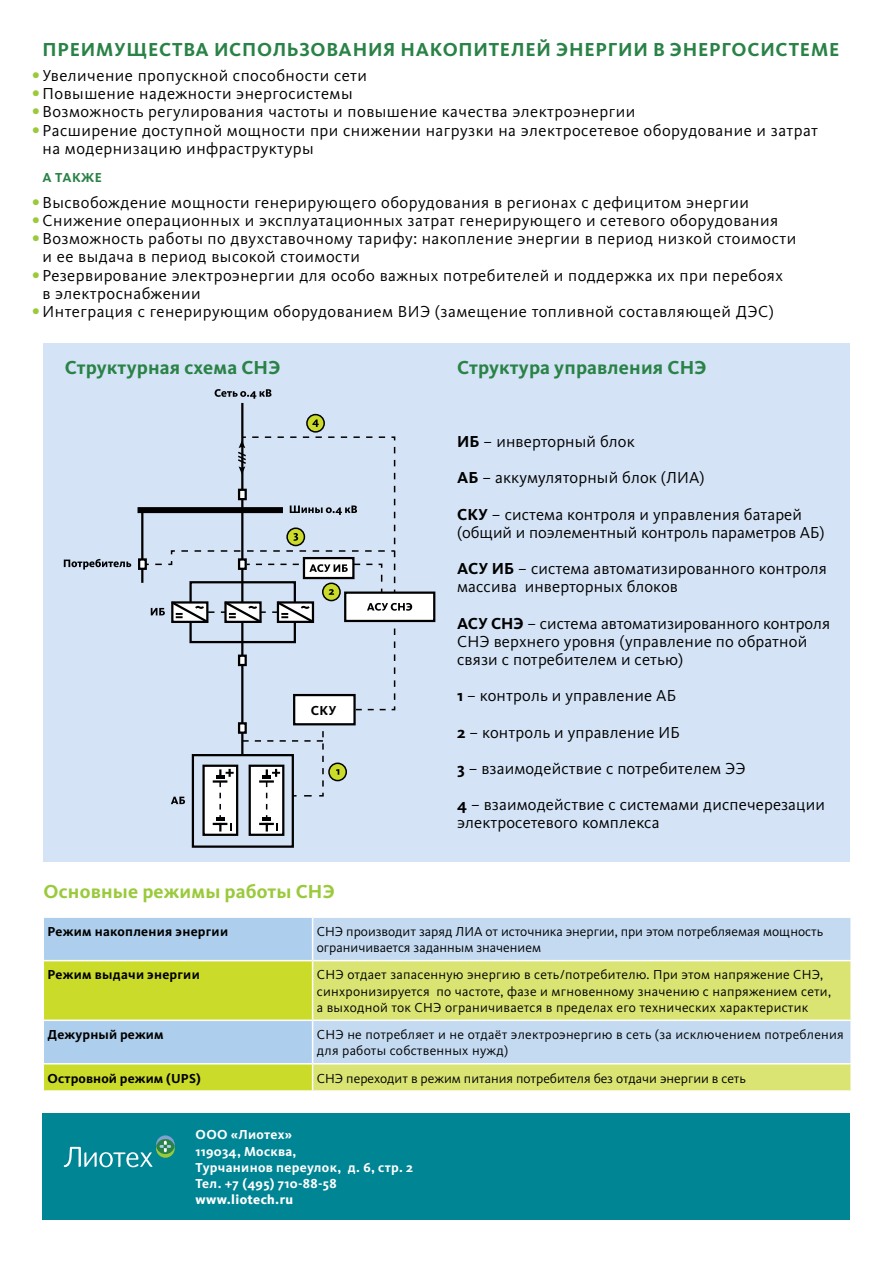
<style>
.page{position:relative;width:893px;height:1263px;background:#fff}
.page>*{position:absolute;margin:0;border:0;box-sizing:border-box;transform-origin:0 0}
.t1{font:700 19.5px "Kievit Pro";letter-spacing:.01em;color:#298246}
.t2{font:700 19.5px "Kievit Pro";letter-spacing:.01em;color:#9aca3c}
.t3{font:16.5px/18.1px "Kievit Pro";letter-spacing:.03em;color:#000}
.t4{font:16.5px/36.3px "Kievit Pro";letter-spacing:.01em;color:#000}
.t5{font:16.5px "Kievit Pro";color:#000}
.t6{font:13.5px/16.2px "Kievit Pro";letter-spacing:.02em;color:#000}
.t7{font:13.5px/16.2px "Kievit Pro";color:#000}
.t8{font:700 13.5px "Kievit Pro";letter-spacing:.02em;color:#000}
.t9{font:700 13.5px/16.2px "Kievit Pro";letter-spacing:.025em;color:#fff}
.t10{font:800 13.5px "Kievit Pro";letter-spacing:.025em;color:#fff}
.t11{font:700 13.5px "Kievit Pro";color:#298246}
.s1{font-family:"Helvetica Neue";color:#9aca3c}
.s2{font-weight:700}
</style>
<div class="page">
<div style="left:43px;top:343px;width:807px;height:519px;background:#d4e3f5"></div>
<div style="left:43px;top:917px;width:270px;height:44px;background:#adceec"></div>
<div style="left:313px;top:918px;width:537px;height:42px;background:#c4daf1"></div>
<svg style="left:313px;top:961px;width:537px;height:129px;background:#d2e09d"></svg>
<hr style="left:312px;top:918px;width:1px;height:42px;background:#fff">
<hr style="left:43px;top:960px;width:270px;height:1px;background:#fff">
<hr style="left:313px;top:1019px;width:539px;height:2px;background:#fff">
<hr style="left:313px;top:1063px;width:539px;height:1px;background:#fff">
<hr style="left:43px;top:916px;width:270px;height:2px;background:#fff">
<hr style="left:43px;top:918px;width:1px;height:42px;background:#fff">
<svg style="left:43px;top:961px;width:270px;height:130px;background:#c3d870"></svg>
<div style="left:43px;top:1113px;width:807px;height:106px;background:#008595"></div>
<svg style="left:64px;top:1135px;width:111px;height:32px"></svg>
<div style="left:192px;top:754px;width:102px;height:94px;border:2px solid #000"></div>
<div style="left:250px;top:766px;width:33px;height:69px;background:#fff"></div>
<div style="left:249px;top:765px;width:35px;height:71px;border:2px solid #000"></div>
<div style="left:204px;top:766px;width:33px;height:69px;background:#fff"></div>
<div style="left:202px;top:765px;width:36px;height:71px;border:2px solid #000"></div>
<div style="left:138px;top:507px;width:145px;height:6px;background:#000"></div>
<hr style="left:141px;top:510px;width:2px;height:73px;background:#000">
<hr style="left:241px;top:403px;width:2px;height:351px;background:#000">
<div style="left:139px;top:559px;width:7px;height:10px;background:#fff"></div>
<div style="left:138px;top:558px;width:9px;height:12px;border:2px solid #000"></div>
<div style="left:238px;top:722px;width:9px;height:12px;border:2px solid #000"></div>
<svg style="left:213px;top:769px;width:21px;height:62px"></svg>
<svg style="left:242px;top:719px;width:82px;height:112px"></svg>
<div style="left:294px;top:695px;width:61px;height:29px;background:#fff"></div>
<div style="left:293px;top:694px;width:63px;height:31px;border:2px solid #000"></div>
<div style="left:307px;top:415px;width:17px;height:17px;background:#cbdb2a;border-radius:50%"></div>
<div style="left:306px;top:414px;width:19px;height:19px;border:2px solid #000;border-radius:50%"></div>
<svg style="left:312px;top:419px;width:7px;height:8px"></svg>
<svg style="left:215px;top:389px;width:56px;height:10px"></svg>
<svg style="left:64px;top:559px;width:67px;height:10px"></svg>
<div style="left:345px;top:593px;width:89px;height:28px;background:#fff"></div>
<div style="left:344px;top:591px;width:91px;height:31px;border:2px solid #000"></div>
<svg style="left:171px;top:797px;width:14px;height:7px"></svg>
<div style="left:329px;top:763px;width:17px;height:17px;background:#cbdb2a;border-radius:50%"></div>
<div style="left:328px;top:762px;width:19px;height:19px;border:2px solid #000;border-radius:50%"></div>
<svg style="left:336px;top:769px;width:3px;height:6px"></svg>
<svg style="left:144px;top:436px;width:268px;height:267px"></svg>
<p class="t1" style="left:43px;top:37px;width:30px">Преиму</p>
<p class="t1" style="left:126px;top:37px;width:34px">ществ</p>
<p class="t1" style="left:196px;top:37px;width:33px">а использов</p>
<p class="t1" style="left:339px;top:37px;width:29px">ания</p>
<p class="t1" style="left:401px;top:37px;width:57px">накопителей</p>
<p class="t1" style="left:556px;top:37px;width:14px">энергии</p>
<p class="t1" style="left:653px;top:37px;width:31px">в энергосистеме</p>
<p class="t3" style="left:32px;top:66px;width:337px"><span class="s1">•</span> Увеличение пропускной способности сети</p>
<p class="t3" style="left:32px;top:85px;width:322px"><span class="s1">•</span>Повышение надежности энергосистемы</p>
<p class="t3" style="left:32px;top:103px;width:605px"><span class="s1">•</span> Возможность регулирования частоты и повышение качества электроэнергии</p>
<p class="t3" style="left:43px;top:121px;width:777px;text-indent:-11px"><span class="s1">•</span> Расширение доступной мощности при снижении нагрузки на электросетевое оборудование и затрат на модернизацию инфраструктуры</p>
<p class="t11" style="left:43px;top:170px;width:50px">а также</p>
<p class="t3" style="left:32px;top:193px;width:718px"><span class="s1">•</span> Высвобождение мощности генерирующего оборудования в регионах с дефицитом энергии</p>
<p class="t3" style="left:32px;top:211px;width:748px"><span class="s1">•</span>Снижение операционных и эксплуатационных затрат генерирующего и сетевого оборудования</p>
<p class="t3" style="left:43px;top:230px;width:755px;text-indent:-11px"><span class="s1">•</span> Возможность работы по двухставочному тарифу: накопление энергии в период низкой стоимости и ее выдача в период высокой стоимости</p>
<p class="t3" style="left:43px;top:266px;width:742px;text-indent:-11px"><span class="s1">•</span> Резервирование электроэнергии для особо важных потребителей и поддержка их при перебоях в электроснабжении</p>
<p class="t3" style="left:32px;top:302px;width:744px"><span class="s1">•</span> Интеграция с генерирующим оборудованием ВИЭ (замещение топливной составляющей ДЭС)</p>
<p class="t1" style="left:65px;top:356px;width:217px">Структурная схема СНЭ</p>
<p class="t8" style="left:311px;top:702px;width:27px">СКУ</p>
<p class="t2" style="left:44px;top:879px;width:293px">Основные режимы работы СНЭ</p>
<p class="t1" style="left:457px;top:356px;width:251px">Структура управления СНЭ</p>
<p class="t4" style="left:457px;top:423px;width:179px"><span class="s2">ИБ</span> – инверторный блок</p>
<p class="t4" style="left:457px;top:460px;width:346px"><span class="s2">АБ</span> – аккумуляторный блок (ЛИА)<br><span class="s2">СКУ</span> – система контроля и управления батарей</p>
<p class="t5" style="left:457px;top:522px;width:369px">(общий и поэлементный контроль параметров АБ)</p>
<p class="t4" style="left:457px;top:559px;width:371px;line-height:18.1px"><span class="s2">АСУ ИБ</span> – система автоматизированного контроля массива инверторных блоков</p>
<p class="t4" style="left:457px;top:614px;width:374px;line-height:18.1px"><span class="s2">АСУ СНЭ</span> – система автоматизированного контроля<br>СНЭ верхнего уровня (управление по обратной связи с потребителем и сетью)</p>
<p class="t4" style="left:457px;top:677px;width:224px"><span class="s2">1</span> – контроль и управление АБ<br><span class="s2">2</span> – контроль и управление ИБ</p>
<p class="t4" style="left:457px;top:750px;width:369px"><span class="s2">3</span> – взаимодействие с потребителем ЭЭ<br><span class="s2">4</span> – взаимодействие с системами диспечерезации</p>
<p class="t4" style="left:457px;top:804px;width:204px">электросетевого комплекса</p>
<p class="t8" style="left:48px;top:923px;width:182px">Режим накопления энергии</p>
<p class="t7" style="left:317px;top:923px;width:508px">СНЭ производит заряд ЛИА от источника энергии, при этом потребляемая мощность ограничивается заданным значением</p>
<p class="t8" style="left:48px;top:967px;width:154px">Режим выдачи энергии</p>
<p class="t6" style="left:317px;top:967px;width:516px">СНЭ отдает запасенную энергию в сеть/потребителю. При этом напряжение СНЭ, синхронизируется по частоте, фазе и мгновенному значению с напряжением сети, а выходной ток СНЭ ограничивается в пределах его технических характеристик</p>
<p class="t8" style="left:48px;top:1026px;width:118px">Дежурный режим</p>
<p class="t6" style="left:317px;top:1026px;width:529px">СНЭ не потребляет и не отдаёт электроэнергию в сеть (за исключением потребления для работы собственных нужд)</p>
<p class="t8" style="left:48px;top:1070px;width:155px">Островной режим (UPS)</p>
<p class="t7" style="left:317px;top:1070px;width:431px">СНЭ переходит в режим питания потребителя без отдачи энергии в сеть</p>
<p class="t9" style="left:196px;top:1127px;width:219px">ООО «Лиотех»<br>119034, Москва,<br>Турчанинов переулок, д. 6, стр. 2<br>Тел. +7 (495) 710-88-58</p>
<p class="t10" style="left:196px;top:1191px;width:99px">www.liotech.ru</p>
</div>
